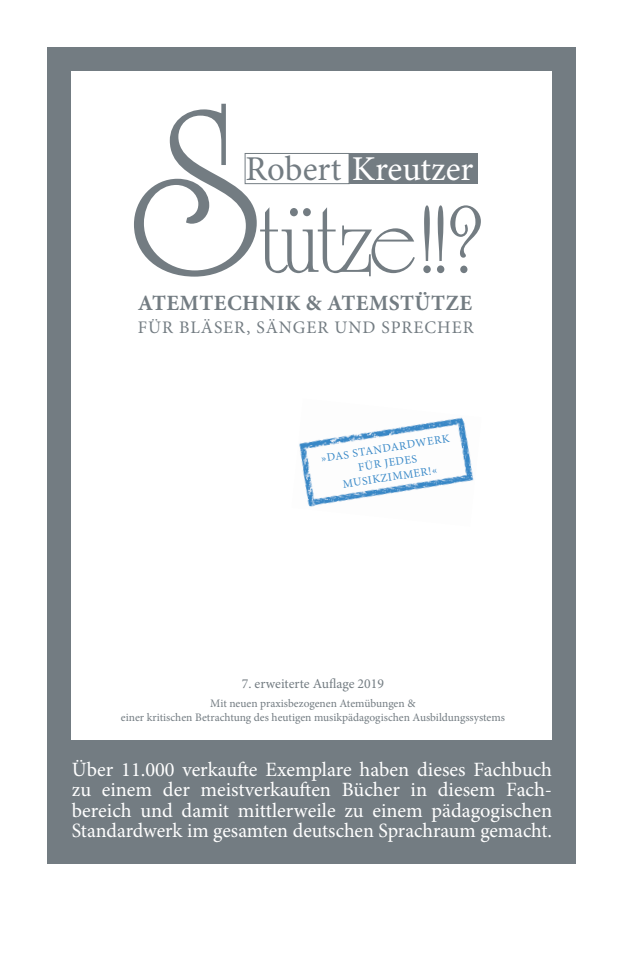
<style>
.page{position:relative;width:624px;height:964px;background:#fff}
.page>*{position:absolute;margin:0;border:0;box-sizing:border-box;transform-origin:0 0}
.t1{font:237.6px "University Roman DTC";color:#737c82}
.t2{font:97.6px "University Roman DTC";letter-spacing:-.04em;color:#737c82;scale:.96 1}
.t3{font:34.8px "Minion Pro";color:#fff}
.t4{font:700 22px "Minion Pro";letter-spacing:.02em;color:#737c82}
.t5{font:20.4px/20.4px "Minion Pro";letter-spacing:-.005em;color:#fff;text-align:justify}
.t6{font:17.6px "Minion Pro";letter-spacing:.055em;color:#737c82}
.t7{font:13.6px "Minion Pro";color:#737c82}
.t8{font:11.6px/14.4px "Minion Pro";color:#737c82;text-align:center}
.t9{font:11.6px/14.4px "Minion Pro";color:#3989c8;text-align:center}
.s1{color:#737c82}
</style>
<div class="page">
<div style="left:48px;top:48px;width:528px;height:816px;background:#737c82"></div>
<div style="left:72px;top:72px;width:480px;height:668px;background:#fff"></div>
<div style="left:349px;top:153px;width:128px;height:31px;background:#737c82"></div>
<div style="left:245px;top:153px;width:104px;height:31px;border:1px solid #737c82"></div>
<img style="left:299px;top:417px;width:175px;height:90px">
<h1 class="t1" style="left:132px;top:60px;width:129px">S</h1>
<h3 class="t3" style="left:245px;top:145px;width:229px"><span class="s1">Robert</span> Kreutzer</h3>
<h2 class="t2" style="left:258px;top:185px;width:235px">tütze!!?</h2>
<p class="t4" style="left:138px;top:290px;width:336px">ATEMTECHNIK &amp; ATEMSTÜTZE</p>
<p class="t6" style="left:138px;top:315px;width:337px">FÜR BLÄSER, SÄNGER UND SPRECHER</p>
<p class="t9" style="left:320px;top:451px;width:131px;rotate:-9deg">»DAS STANDARDWERK<br>FÜR JEDES<br>MUSIKZIMMER!«</p>
<p class="t7" style="left:242px;top:674px;width:144px">7. erweiterte Auflage 2019</p>
<p class="t8" style="left:121px;top:696px;width:385px">Mit neuen praxisbezogenen Atemübungen &amp;<br>einer kritischen Betrachtung des heutigen musikpädagogischen Ausbildungssystems</p>
<p class="t5" style="left:72px;top:759px;width:482px">Über 11.000 verkaufte Exemplare haben dieses Fachbuch zu einem der meistverkauften Bücher in diesem Fach&shy;bereich und damit mittlerweile zu einem pädagogischen Standardwerk im gesamten deutschen Sprachraum gemacht.</p>
</div>
